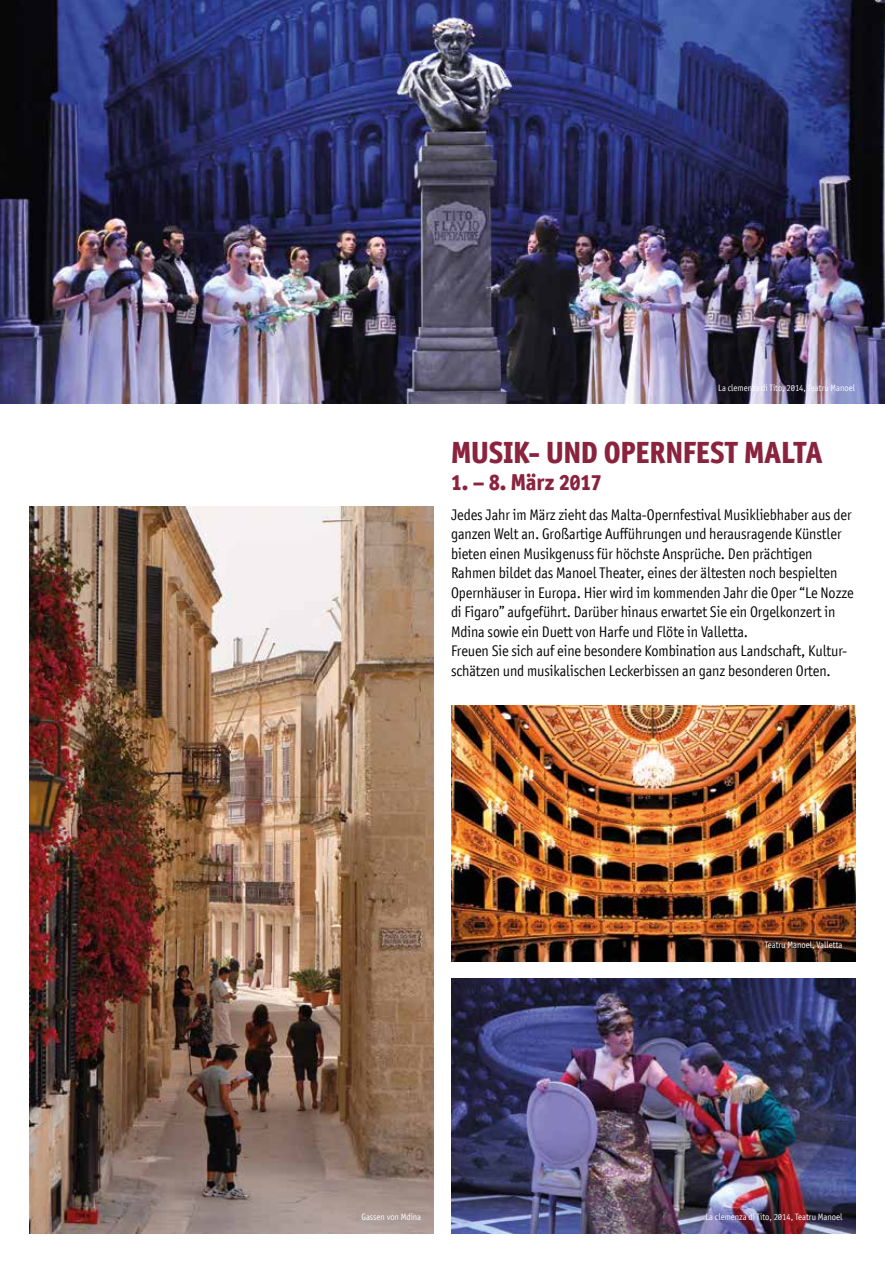
<style>
.page{position:relative;width:885px;height:1263px;background:#fff}
.page>*{position:absolute;margin:0;border:0;box-sizing:border-box;transform-origin:0 0}
.t1{font:700 30px "Axel";color:#8a233d}
.t2{font:700 22.5px "Axel";color:#8a233d}
.t3{font:15px/19.5px "Axel";letter-spacing:-.005em;color:#000}
.t4{font:9px "Axel";color:#fff}
</style>
<div class="page">
<img style="left:0;top:0;width:884px;height:404px">
<img style="left:30px;top:506px;width:404px;height:727px">
<img style="left:451px;top:978px;width:404px;height:255px">
<img style="left:451px;top:706px;width:404px;height:255px">
<p class="t4" style="left:718px;top:383px;width:138px">La clemenza di Tito, 2014, Teatru Manoel</p>
<h1 class="t1" style="left:451px;top:433px;width:373px">MUSIK- UND OPERNFEST MALTA</h1>
<h2 class="t2" style="left:451px;top:468px;width:152px">1. – 8. März 2017</h2>
<p class="t3" style="left:451px;top:505px;width:404px">Jedes Jahr im März zieht das Malta-Opernfestival Musikliebhaber aus der ganzen Welt an. Großartige Aufführungen und herausragende Künstler bieten einen Musikgenuss für höchste Ansprüche. Den prächtigen Rahmen bildet das Manoel Theater, eines der ältesten noch bespielten Opernhäuser in Europa. Hier wird im kommenden Jahr die Oper “Le Nozze di Figaro” aufgeführt. Darüber hinaus erwartet Sie ein Orgelkonzert in Mdina sowie ein Duett von Harfe und Flöte in Valletta.<br>Freuen Sie sich auf eine besondere Kombination aus Landschaft, Kultur&shy;schätzen und musikalischen Leckerbissen an ganz besonderen Orten.</p>
<p class="t4" style="left:764px;top:939px;width:79px">Teatru Manoel, Valletta</p>
<p class="t4" style="left:361px;top:1212px;width:61px">Gassen von Mdina</p>
<p class="t4" style="left:705px;top:1212px;width:138px">La clemenza di Tito, 2014, Teatru Manoel</p>
</div>
